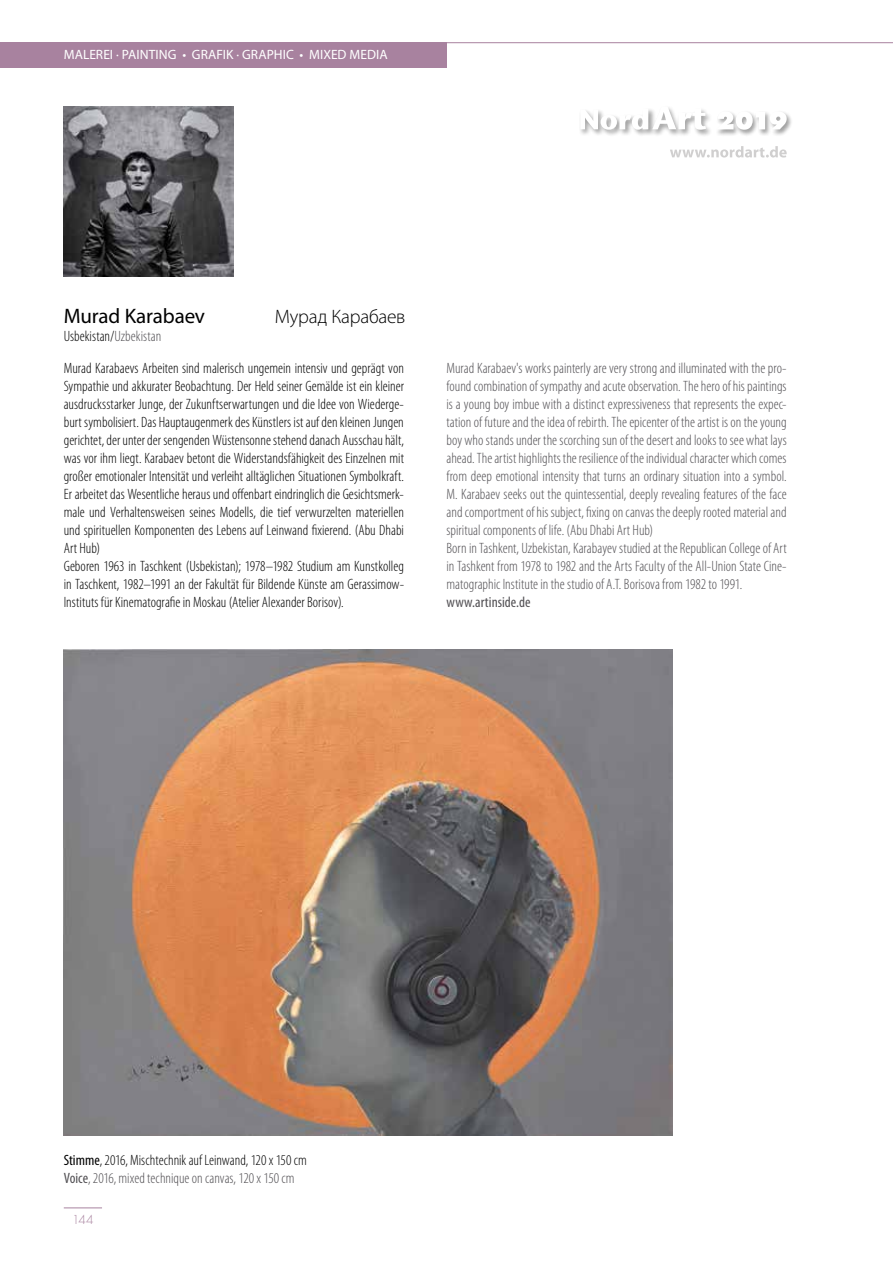
<style>
.page{position:relative;width:893px;height:1263px;background:#fff}
.page>*{position:absolute;margin:0;border:0;box-sizing:border-box;transform-origin:0 0}
.t1{font:21px "Myriad Pro";letter-spacing:-.005em;color:#000}
.t2{font:300 19.5px "Myriad Pro";letter-spacing:-.01em;color:#000}
.t3{font:300 condensed 15px/18px "Myriad Pro";color:#000}
.t4{font:300 condensed 15px/18px "Myriad Pro";color:#514f53}
.t5{font:condensed 15px "Myriad Pro";letter-spacing:.005em;color:#514f53}
.t6{font:13.5px "Myriad Pro";letter-spacing:.005em;color:#fff}
.t7{font:300 12px "Futura Std";color:#a8829f}
.s1{color:#514f53}
.s2{font-weight:400}
.s3{font-weight:400;color:#514f53}
</style>
<div class="page">
<div style="left:0;top:43px;width:446px;height:25px;background:#a8829f"></div>
<hr style="left:446px;top:42px;width:447px;height:1px;background:#a8829f">
<hr style="left:64px;top:1207px;width:38px;height:1px;background:#a8829f">
<div style="left:715px;top:111px;width:78px;height:26px;background:#000;opacity:.75"></div>
<svg style="left:716px;top:111px;width:71px;height:19px"></svg>
<svg style="left:670px;top:146px;width:117px;height:12px"></svg>
<div style="left:579px;top:107px;width:77px;height:30px;background:#000;opacity:.75"></div>
<div style="left:651px;top:105px;width:62px;height:32px;background:#000;opacity:.75"></div>
<svg style="left:580px;top:106px;width:126px;height:24px"></svg>
<img style="left:64px;top:106px;width:170px;height:170px">
<img style="left:64px;top:650px;width:609px;height:485px">
<p class="t6" style="left:64px;top:46px;width:325px">MALEREI · PAINTING • GRAFIK · GRAPHIC • MIXED MEDIA</p>
<h1 class="t1" style="left:64px;top:303px;width:143px">Murad Karabaev</h1>
<h2 class="t2" style="left:275px;top:305px;width:132px">Мурад Карабаев</h2>
<p class="t3" style="left:64px;top:321px;width:342px;line-height:31.5px">Usbekistan/<span class="s1">Uzbekistan<br></span>Murad Karabaevs Arbeiten sind malerisch ungemein intensiv und geprägt von</p>
<p class="t3" style="left:64px;top:377px;width:342px">Sympathie und akkurater Beobachtung. Der Held seiner Gemälde ist ein kleiner ausdrucksstarker Junge, der Zukunftserwartungen und die Idee von Wiederge&shy;burt symbolisiert. Das Hauptaugenmerk des Künstlers ist auf den kleinen Jungen gerichtet, der unter der sengenden Wüstensonne stehend danach Ausschau hält, was vor ihm liegt. Karabaev betont die Widerstandsfähigkeit des Einzelnen mit großer emotionaler Intensität und verleiht alltäglichen Situationen Symbolkraft.<br>Er arbeitet das Wesentliche heraus und offenbart eindringlich die Gesichtsmerk&shy;male und Verhaltensweisen seines Modells, die tief verwurzelten materiellen und spirituellen Komponenten des Lebens auf Leinwand fixierend. (Abu Dhabi Art Hub)<br>Geboren 1963 in Taschkent (Usbekistan); 1978–1982 Studium am Kunstkolleg in Taschkent, 1982–1991 an der Fakultät für Bildende Künste am Gerassimow-Instituts für Kinematografie in Moskau (Atelier Alexander Borisov).</p>
<p class="t4" style="left:446px;top:359px;width:342px">Murad Karabaev's works painterly are very strong and illuminated with the pro&shy;found combination of sympathy and acute observation. The hero of his paintings is a young boy imbue with a distinct expressiveness that represents the expec&shy;tation of future and the idea of rebirth. The epicenter of the artist is on the young boy who stands under the scorching sun of the desert and looks to see what lays ahead. The artist highlights the resilience of the individual character which comes from deep emotional intensity that turns an ordinary situation into a symbol.<br>M. Karabaev seeks out the quintessential, deeply revealing features of the face and comportment of his subject, fixing on canvas the deeply rooted material and spiritual components of life. (Abu Dhabi Art Hub)<br>Born in Tashkent, Uzbekistan, Karabayev studied at the Republican College of Art in Tashkent from 1978 to 1982 and the Arts Faculty of the All-Union State Cine&shy;matographic Institute in the studio of A.T. Borisova from 1982 to 1991.</p>
<p class="t5" style="left:446px;top:593px;width:86px">www.artinside.de</p>
<p class="t3" style="left:64px;top:1151px;width:245px"><span class="s2">Stimme</span>, 2016, Mischtechnik auf Leinwand, 120 x 150 cm<br><span class="s3">Voice</span><span class="s1">, 2016, mixed technique on canvas, 120 x 150 cm</span></p>
<p class="t7" style="left:72px;top:1212px;width:23px">144</p>
</div>
